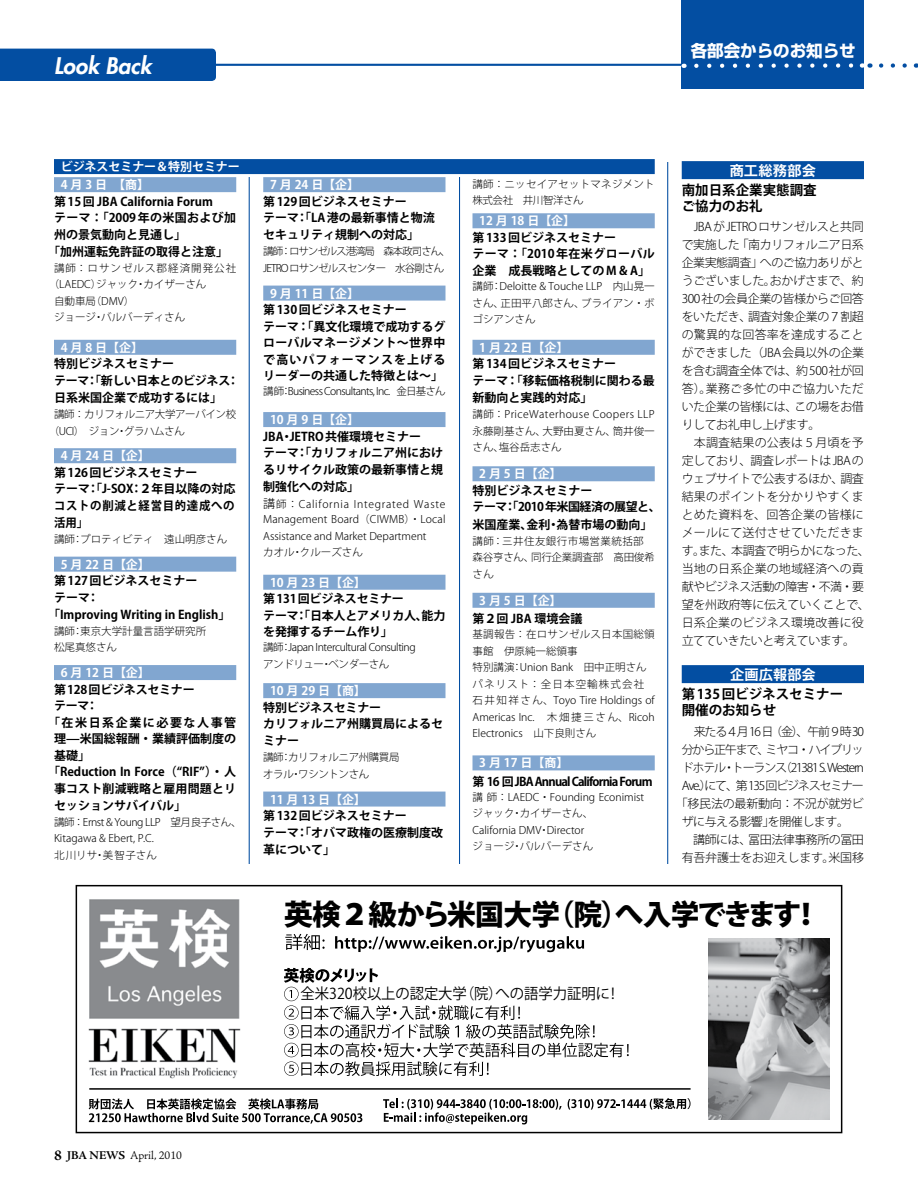
<style>
.page{position:relative;width:918px;height:1188px;background:#fff}
.page>*{position:absolute;margin:0;border:0;box-sizing:border-box;transform-origin:0 0}
.t1{font:800 28.65px "Koz Go Pro";letter-spacing:-.02em;color:#000}
.t2{font:italic 800 22.35px "Futura Std";color:#fff}
.t3{font:700 16.5px "Shin Go Pro";color:#fff}
.t4{font:15px "Koz Go Pro";color:#000;scale:.95 1}
.t5{font:700 14.25px "Gothic MB101 Pro De";letter-spacing:.01em;color:#fff}
.t6{font:700 13.5px/16.5px "Koz Go Pro";color:#000}
.t7{font:700 12px/16.8px "Koz Go Pro";color:#000}
.t8{font:300 12px/18px "Koz Go Pro";letter-spacing:-.04em;color:#000}
.t9{font:700 12px "Koz Go Pro";letter-spacing:-.005em;color:#fff}
.t10{font:300 12px "Koz Go Pro";letter-spacing:-.1em;color:#000}
.t11{font:700 12px/16.5px "Koz Go Pro";letter-spacing:-.02em;color:#000}
.t12{font:300 12px "Koz Go Pro";letter-spacing:-.02em;color:#000}
.t13{font:700 12px "Koz Go Pro";letter-spacing:-.065em;color:#000}
.t14{font:300 12px "Adobe Jenson Pro";color:#000}
.t15{font:700 12px "Koz Go Pro";letter-spacing:.03em;color:#000}
.t16{font:700 12px "Koz Go Pro";letter-spacing:.13em;color:#000}
.t17{font:300 10.5px/16.5px "Koz Go Pro";color:#000}
.t18{font:300 10.5px/16.5px "Koz Go Pro";letter-spacing:-.04em;color:#000}
.t19{font:300 10.5px/16.5px "Koz Go Pro";letter-spacing:-.08em;color:#000}
.t20{font:300 10.5px "Koz Go Pro";letter-spacing:-.06em;color:#000}
.t21{font:300 10.5px/16.5px "Koz Go Pro";letter-spacing:.025em;color:#000}
.t22{font:300 10.5px "Koz Go Pro";letter-spacing:.095em;color:#000}
.s1{font-size:12px}
.s2{font-weight:700;font-size:15px}
.s3{font-weight:700}
</style>
<div class="page">
<div style="left:682px;top:0;width:182px;height:88px;background:#034ea2"></div>
<svg style="left:75px;top:884px;width:768px;height:250px"></svg>
<svg style="left:285px;top:934px;width:40px;height:16px"></svg>
<svg style="left:335px;top:936px;width:249px;height:16px"></svg>
<img style="left:84px;top:894px;width:160px;height:188px">
<img style="left:708px;top:938px;width:121px;height:182px">
<div style="left:0;top:49px;width:216px;height:32px;background:#034ea2"></div>
<hr style="left:54px;top:64px;width:864px;height:2px;background:#034ea2">
<div style="left:54px;top:177px;width:182px;height:15px;background:#81a6d0"></div>
<div style="left:54px;top:340px;width:182px;height:15px;background:#81a6d0"></div>
<div style="left:54px;top:448px;width:182px;height:15px;background:#81a6d0"></div>
<div style="left:54px;top:557px;width:182px;height:15px;background:#81a6d0"></div>
<div style="left:54px;top:665px;width:182px;height:15px;background:#81a6d0"></div>
<div style="left:54px;top:159px;width:601px;height:15px;background:#034ea2"></div>
<div style="left:263px;top:177px;width:183px;height:15px;background:#81a6d0"></div>
<div style="left:263px;top:286px;width:183px;height:15px;background:#81a6d0"></div>
<div style="left:263px;top:412px;width:183px;height:15px;background:#81a6d0"></div>
<div style="left:263px;top:575px;width:183px;height:15px;background:#81a6d0"></div>
<div style="left:263px;top:683px;width:183px;height:15px;background:#81a6d0"></div>
<div style="left:263px;top:792px;width:183px;height:15px;background:#81a6d0"></div>
<div style="left:472px;top:213px;width:183px;height:15px;background:#81a6d0"></div>
<div style="left:472px;top:340px;width:183px;height:15px;background:#81a6d0"></div>
<div style="left:472px;top:466px;width:183px;height:15px;background:#81a6d0"></div>
<div style="left:472px;top:593px;width:183px;height:15px;background:#81a6d0"></div>
<div style="left:472px;top:755px;width:183px;height:15px;background:#81a6d0"></div>
<hr style="left:667px;top:162px;width:1px;height:702px;background:#024ea2">
<hr style="left:459px;top:177px;width:1px;height:687px;background:#024ea2">
<hr style="left:249px;top:177px;width:1px;height:687px;background:#024ea2">
<div style="left:682px;top:161px;width:182px;height:18px;background:#034ea2"></div>
<div style="left:682px;top:665px;width:182px;height:18px;background:#034ea2"></div>
<div style="left:864px;top:56px;width:54px;height:24px;background:#fff"></div>
<svg style="left:696px;top:63px;width:158px;height:5px"></svg>
<svg style="left:881px;top:63px;width:26px;height:5px"></svg>
<h2 class="t2" style="left:54px;top:51px;width:99px">Look Back</h2>
<h3 class="t3" style="left:691px;top:37px;width:166px">各部会からのお知らせ</h3>
<p class="t9" style="left:61px;top:159px;width:181px">ビジネスセミナー＆特別セミナー</p>
<p class="t9" style="left:61px;top:177px;width:90px">4 月 3 日　【商】</p>
<p class="t7" style="left:54px;top:194px;width:160px">第 15 回 JBA California Forum</p>
<p class="t15" style="left:54px;top:210px;width:184px">テーマ：「2009年の米国および加</p>
<p class="t7" style="left:54px;top:227px;width:133px">州の景気動向と見通し」</p>
<p class="t7" style="left:48px;top:244px;width:181px">「加州運転免許証の取得と注意」</p>
<p class="t22" style="left:54px;top:261px;width:184px">講師：ロサンゼルス郡経済開発公社</p>
<p class="t17" style="left:49px;top:276px;width:159px">（LAEDC）ジャック・カイザーさん</p>
<p class="t17" style="left:54px;top:293px;width:87px">自動車局（DMV）　</p>
<p class="t17" style="left:54px;top:309px;width:133px">ジョージ・バルバーディさん</p>
<p class="t9" style="left:61px;top:340px;width:84px">4 月 8 日【企】</p>
<p class="t7" style="left:54px;top:356px;width:187px">特別ビジネスセミナー<br>テーマ：「新しい日本とのビジネス：日系米国企業で成功するには」</p>
<p class="t18" style="left:49px;top:406px;width:189px;line-height:17.2px;text-indent:5px">講師：カリフォルニア大学アーバイン校（UCI）　ジョン・グラハムさん</p>
<p class="t9" style="left:61px;top:448px;width:91px">4 月 24 日【企】</p>
<p class="t7" style="left:54px;top:465px;width:183px">第 126 回ビジネスセミナー<br>テーマ：「J-SOX：２年目以降の対応コストの削減と経営目的達成への活用」</p>
<p class="t17" style="left:54px;top:531px;width:175px">講師：プロティビティ　遠山明彦さん</p>
<p class="t9" style="left:61px;top:557px;width:91px">5 月 22 日【企】</p>
<p class="t7" style="left:54px;top:573px;width:145px">第 127 回ビジネスセミナー</p>
<p class="t7" style="left:54px;top:590px;width:46px">テーマ：</p>
<p class="t7" style="left:48px;top:607px;width:184px">「Improving Writing in English」</p>
<p class="t17" style="left:54px;top:623px;width:164px">講師：東京大学計量言語学研究所　松尾真悠さん</p>
<p class="t9" style="left:61px;top:665px;width:91px">6 月 12 日【企】</p>
<p class="t11" style="left:54px;top:682px;width:142px">第128回ビジネスセミナー</p>
<p class="t7" style="left:54px;top:698px;width:46px">テーマ：</p>
<p class="t16" style="left:48px;top:714px;width:190px">「在米日系企業に必要な人事管</p>
<p class="t7" style="left:54px;top:731px;width:184px">理—米国総報酬・業績評価制度の</p>
<p class="t7" style="left:54px;top:748px;width:37px">基礎」</p>
<p class="t7" style="left:48px;top:764px;width:190px">「Reduction In Force（“RIF”）・人</p>
<p class="t7" style="left:54px;top:781px;width:184px">事コスト削減戦略と雇用問題とリ</p>
<p class="t7" style="left:54px;top:798px;width:133px">セッションサバイバル」</p>
<p class="t17" style="left:54px;top:814px;width:189px">講師：Ernst &amp; Young LLP　望月良子さん、<br>Kitagawa &amp; Ebert, P.C.　<br>北川リサ・美智子さん</p>
<p class="t9" style="left:270px;top:177px;width:91px">7 月 24 日【企】</p>
<p class="t7" style="left:263px;top:194px;width:173px">第 129 回ビジネスセミナー<br>テーマ：「LA 港の最新事情と物流セキュリティ規制への対応」</p>
<p class="t19" style="left:263px;top:243px;width:189px">講師：ロサンゼルス港湾局　森本政司さん、<br>JETROロサンゼルスセンター　水谷剛さん</p>
<p class="t9" style="left:270px;top:286px;width:91px">9 月 11 日【企】</p>
<p class="t7" style="left:263px;top:302px;width:184px">第 130 回ビジネスセミナー<br>テーマ：「異文化環境で成功するグローバルマネージメント〜世界中で高いパフォーマンスを上げるリーダーの共通した特徴とは〜」</p>
<p class="t20" style="left:263px;top:385px;width:184px">講師：Business Consultants, Inc.　金日基さん</p>
<p class="t9" style="left:270px;top:412px;width:91px">10 月 9 日【企】</p>
<p class="t7" style="left:263px;top:429px;width:181px">JBA・JETRO 共催環境セミナー<br>テーマ：「カリフォルニア州におけるリサイクル政策の最新事情と規制強化への対応」</p>
<p class="t17" style="left:263px;top:496px;width:184px"><span class="s1">講</span>師：California Integrated Waste<br>Management Board（CIWMB）・Local<br>Assistance and Market Department　カオル・クルーズさん</p>
<p class="t9" style="left:270px;top:575px;width:97px">10 月 23 日【企】</p>
<p class="t11" style="left:263px;top:591px;width:184px">第131回ビジネスセミナー<br>テーマ：「日本人とアメリカ人、能力を発揮するチーム作り」</p>
<p class="t18" style="left:263px;top:639px;width:164px">講師：Japan Intercultural Consulting　アンドリュー・ベンダーさん</p>
<p class="t9" style="left:270px;top:683px;width:97px">10 月 29 日【商】</p>
<p class="t7" style="left:263px;top:700px;width:181px">特別ビジネスセミナー<br>カリフォルニア州購買局によるセミナー</p>
<p class="t18" style="left:263px;top:749px;width:148px">講師：カリフォルニア州購買局　オラル・ワシントンさん</p>
<p class="t9" style="left:270px;top:791px;width:97px">11 月 13 日【企】</p>
<p class="t7" style="left:263px;top:808px;width:181px">第 132 回ビジネスセミナー<br>テーマ：「オバマ政権の医療制度改革について」</p>
<p class="t21" style="left:472px;top:176px;width:184px">講師：ニッセイアセットマネジメント株式会社　井川智洋さん</p>
<p class="t9" style="left:479px;top:213px;width:97px">12 月 18 日【企】</p>
<p class="t7" style="left:473px;top:230px;width:184px">第 133 回ビジネスセミナー<br>テーマ：「2010年在米グローバル企業　成長戦略としての M &amp; A」</p>
<p class="t17" style="left:472px;top:278px;width:184px;text-align:justify">講師：Deloitte &amp; Touche LLP　内山晃一さん、正田平八郎さん、ブライアン・ボゴシアンさん</p>
<p class="t9" style="left:479px;top:340px;width:91px">1 月 22 日【企】</p>
<p class="t7" style="left:473px;top:356px;width:184px">第 134 回ビジネスセミナー<br>テーマ：「移転価格税制に関わる最新動向と実践的対応」</p>
<p class="t17" style="left:472px;top:406px;width:184px;text-align:justify">講師：PriceWaterhouse Coopers LLP永藤剛基さん、大野由夏さん、筒井俊一さん、塩谷岳志さん</p>
<p class="t9" style="left:479px;top:466px;width:84px">2 月 5 日【企】</p>
<p class="t7" style="left:473px;top:483px;width:190px">特別ビジネスセミナー<br>テーマ：「2010年米国経済の展望と、米国産業、金利・為替市場の動向」</p>
<p class="t17" style="left:472px;top:533px;width:184px;text-align:justify">講師：三井住友銀行市場営業統括部　森谷亨さん、同行企業調査部　高田俊希さん</p>
<p class="t9" style="left:479px;top:593px;width:84px">3 月 5 日【企】</p>
<p class="t7" style="left:473px;top:611px;width:111px">第２回 JBA 環境会議</p>
<p class="t17" style="left:472px;top:626px;width:184px">基調報告：在ロサンゼルス日本国総領事館　伊原純一総領事<br>特別講演：Union Bank　田中正明さんパネリスト：全日本空輸株式会社　石井知祥さん、Toyo Tire Holdings of<br>Americas Inc.　木畑捷三さん、Ricoh<br>Electronics　山下良則さん</p>
<p class="t9" style="left:479px;top:755px;width:91px">3 月 17 日【商】</p>
<p class="t13" style="left:473px;top:773px;width:182px">第 16 回 JBA Annual California Forum</p>
<p class="t17" style="left:472px;top:789px;width:184px">講師：LAEDC・Founding Econimist　ジャック・カイザーさん、<br>California DMV・Director　<br>ジョージ・バルバーデさん</p>
<p class="t5" style="left:730px;top:159px;width:88px">商工総務部会</p>
<p class="t6" style="left:682px;top:183px;width:136px">南加日系企業実態調査ご協力のお礼</p>
<p class="t8" style="left:682px;top:218px;width:190px">　JBAがJETROロサンゼルスと共同で実施した「南カリフォルニア日系企業実態調査」へのご協力ありがとうございました。おかげさまで、約<br>300社の会員企業の皆様からご回答をいただき、調査対象企業の７割超の驚異的な回答率を達成することができました（JBA会員以外の企業を含む調査全体では、約500社が回答）。業務ご多忙の中ご協力いただいた企業の皆様には、この場をお借りしてお礼申し上げます。<br>　本調査結果の公表は５月頃を予定しており、調査レポートはJBAのウェブサイトで公表するほか、調査結果のポイントを分かりやすくまとめた資料を、回答企業の皆様にメールにて送付させていただきます。また、本調査で明らかになった、当地の日系企業の地域経済への貢献やビジネス活動の障害・不満・要望を州政府等に伝えていくことで、日系企業のビジネス環境改善に役立てていきたいと考えています。</p>
<p class="t5" style="left:730px;top:663px;width:87px">企画広報部会</p>
<p class="t6" style="left:682px;top:687px;width:163px">第 135 回ビジネスセミナー開催のお知らせ</p>
<p class="t10" style="left:682px;top:724px;width:184px">　来たる４月16日（金）、午前９時30</p>
<p class="t10" style="left:682px;top:742px;width:184px">分から正午まで、ミヤコ・ハイブリッ</p>
<p class="t10" style="left:682px;top:760px;width:184px">ドホテル・トーランス（21381 S.Western</p>
<p class="t10" style="left:682px;top:778px;width:184px">Ave.）にて、第135回ビジネスセミナー</p>
<p class="t12" style="left:676px;top:796px;width:190px">「移民法の最新動向：不況が就労ビ</p>
<p class="t8" style="left:682px;top:813px;width:169px">ザに与える影響」を開催します。</p>
<p class="t8" style="left:682px;top:831px;width:184px">　講師には、冨田法律事務所の冨田</p>
<p class="t12" style="left:682px;top:850px;width:184px">有吾弁護士をお迎えします。米国移</p>
<h1 class="t1" style="left:284px;top:895px;width:538px">英検２級から米国大学（院）へ入学できます！</h1>
<p class="t4" style="left:301px;top:984px;width:338px">全米320校以上の認定大学（院）への語学力証明に！</p>
<p class="t14" style="left:54px;top:1148px;width:129px"><span class="s2">8</span> <span class="s3">JBA NEWS</span> April, 2010</p>
</div>
